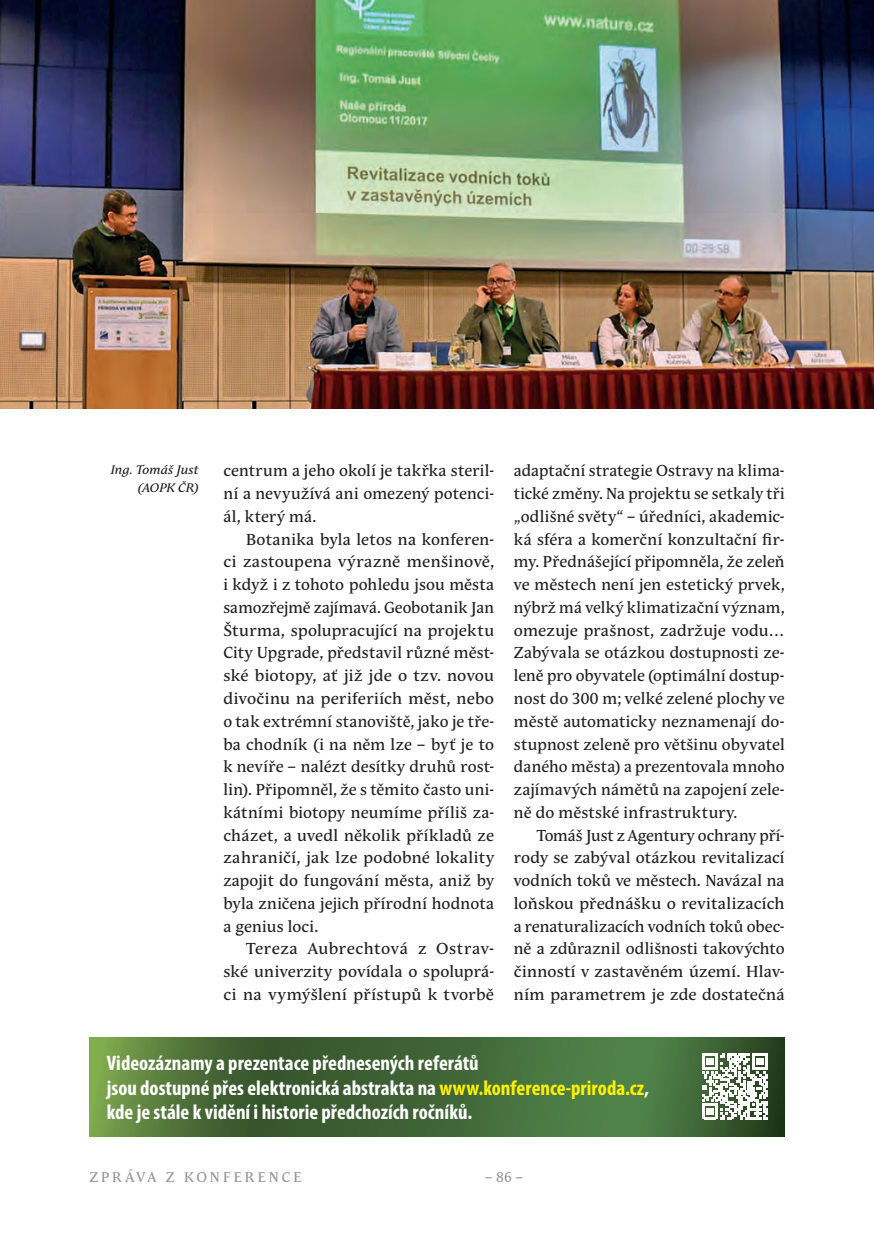
<style>
.page{position:relative;width:874px;height:1241px;background:#fff}
.page>*{position:absolute;margin:0;border:0;box-sizing:border-box;transform-origin:0 0}
.tabulka_text{font:700 condensed 21px/24.5px "Myriad Pro";color:#fff}
.text{font:15.75px/22.8px "Andulka Text Pro";letter-spacing:.015em;color:#231f20;text-align:justify}
.téma{font:14px "Andulka Text Pro";letter-spacing:.21em;color:#939598}
.popiska{font:italic 12.25px/17.5px "Andulka Text Pro";letter-spacing:.01em;color:#231f20;text-align:right}
.s1{color:#fff101}
</style>
<div class="page">
<img style="left:0;top:0;width:873px;height:408px">
<svg style="left:89px;top:1037px;width:695px;height:99px;background:#476d3a"></svg>
<svg style="left:701px;top:1053px;width:66px;height:66px"></svg>
<p class="popiska" style="left:111px;top:461px;width:89px">Ing. Tomáš Just (AOPK ČR)</p>
<p class="text" style="left:223px;top:459px;width:272px">centrum a jeho okolí je takřka steril&shy;ní a nevyužívá ani omezený potenci&shy;ál, který má.</p>
<p class="text" style="left:223px;top:528px;width:272px;text-indent:23px">Botanika byla letos na konferen&shy;ci zastoupena výrazně menšinově, i když i z tohoto pohledu jsou města samozřejmě zajímavá. Geobotanik Jan Šturma, spolupracující na projektu City Upgrade, představil různé měst&shy;ské biotopy, ať již jde o tzv. novou divočinu na periferiích měst, nebo o tak extrémní stanoviště, jako je tře&shy;ba chodník (i na něm lze – byť je to k nevíře – nalézt desítky druhů rost&shy;lin). Připomněl, že s těmito často uni&shy;kátními biotopy neumíme příliš za&shy;cházet, a uvedl několik příkladů ze zahraničí, jak lze podobné lokality zapojit do fungování města, aniž by byla zničena jejich přírodní hodnota a genius loci.</p>
<p class="text" style="left:223px;top:937px;width:272px;text-indent:23px">Tereza Aubrechtová z Ostrav&shy;ské univerzity povídala o spoluprá&shy;ci na vymýšlení přístupů k tvorbě</p>
<p class="text" style="left:513px;top:459px;width:272px">adaptační strategie Ostravy na klima&shy;tické změny. Na projektu se setkaly tři „odlišné světy“ – úředníci, akademic&shy;ká sféra a komerční konzultační fir&shy;my. Přednášející připomněla, že zeleň ve městech není jen estetický prvek, nýbrž má velký klimatizační význam, omezuje prašnost, zadržuje vodu… Zabývala se otázkou dostupnosti ze&shy;leně pro obyvatele (optimální dostup&shy;nost do 300 m; velké zelené plochy ve městě automaticky neznamenají do&shy;stupnost zeleně pro většinu obyvatel daného města) a prezentovala mnoho zajímavých námětů na zapojení zele&shy;ně do městské infrastruktury.</p>
<p class="text" style="left:513px;top:823px;width:272px;text-indent:23px">Tomáš Just z Agentury ochrany pří&shy;rody se zabýval otázkou revitalizací vodních toků ve městech. Navázal na loňskou přednášku o revitalizacích a renaturalizacích vodních toků obec&shy;ně a zdůraznil odlišnosti takovýchto činností v zastavěném území. Hlav&shy;ním parametrem je zde dostatečná</p>
<p class="tabulka_text" style="left:107px;top:1050px;width:543px">Videozáznamy a prezentace přednesených referátů<br>jsou dostupné přes elektronická abstrakta na <span class="s1">www.konference‑priroda.cz</span>, kde je stále k vidění i historie předchozích ročníků.</p>
<p class="téma" style="left:89px;top:1168px;width:213px">ZPRÁVA Z KONFERENCE</p>
<p class="téma" style="left:484px;top:1168px;width:40px">– 86 –</p>
</div>
